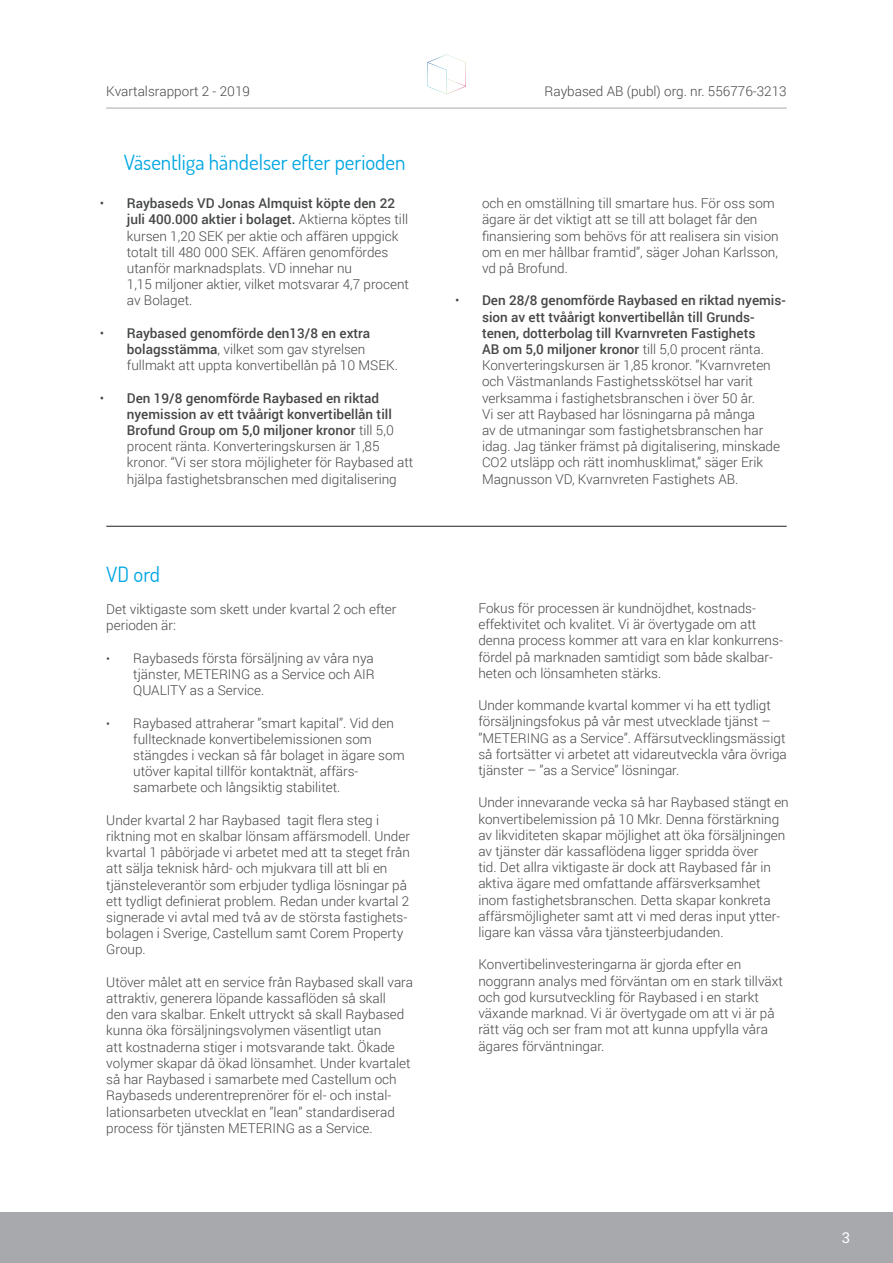
<style>
.page{position:relative;width:893px;height:1263px;background:#fff}
.page>*{position:absolute;margin:0;border:0;box-sizing:border-box;transform-origin:0 0}
.t1{font:21px "Dosis";color:#00a6e4}
.t2{font:15px "Roboto";color:#fff}
.t3{font:300 13.5px/16.2px "Roboto";color:#454647}
.s1{font-weight:500}
.s2{font-size:12px}
</style>
<div class="page">
<div style="left:4px;top:1212px;width:889px;height:51px;background:#a8a9ad"></div>
<div style="left:0;top:1212px;width:31px;height:51px;background:#a8a9ad"></div>
<hr style="left:106px;top:108px;width:681px;height:1px;background:#a8a9ad">
<svg style="left:428px;top:54px;width:38px;height:40px"></svg>
<hr style="left:106px;top:526px;width:681px;height:1px;background:#231f20">
<p class="t3" style="left:106px;top:83px;width:145px">Kvartalsrapport 2 - 2019</p>
<p class="t3" style="left:545px;top:83px;width:244px">Raybased AB (publ) org. nr. 556776-3213</p>
<h1 class="t1" style="left:124px;top:149px;width:283px">Väsentliga händelser efter perioden</h1>
<p class="t3" style="left:127px;top:195px;width:284px;text-indent:-27px">• <span class="s1">Raybaseds VD Jonas Almquist köpte den 22 juli 400.000 aktier i bolaget.</span> Aktierna köptes till kursen 1,20 SEK per aktie och affären uppgick totalt till 480 000 SEK. Affären genomfördes utanför marknadsplats. VD innehar nu<br>1,15 miljoner aktier, vilket motsvarar 4,7 procent av Bolaget.</p>
<p class="t3" style="left:127px;top:324px;width:273px;text-indent:-27px">• <span class="s1">Raybased genomförde den13/8 en extra bolagsstämma</span>, vilket som gav styrelsen fullmakt att uppta konvertibellån på 10 MSEK.</p>
<p class="t3" style="left:127px;top:389px;width:288px;text-indent:-27px">• <span class="s1">Den 19/8 genomförde Raybased en riktad nyemission av ett tvåårigt konvertibellån till Brofund Group om 5,0 miljoner kronor</span> till 5,0 procent ränta. Konverteringskursen är 1,85 kronor. “Vi ser stora möjligheter för Raybased att hjälpa fastighetsbranschen med digitalisering</p>
<h1 class="t1" style="left:106px;top:560px;width:55px">VD ord</h1>
<p class="t3" style="left:106px;top:601px;width:292px">Det viktigaste som skett under kvartal 2 och efter perioden är:</p>
<p class="t3" style="left:133px;top:649px;width:243px;text-align:justify;text-indent:-27px"><span class="s2">•</span> Raybaseds första försäljning av våra nya tjänster, METERING as a Service och AIR QUALITY as a Service.</p>
<p class="t3" style="left:133px;top:714px;width:273px;text-indent:-27px"><span class="s2">•</span> Raybased attraherar ”smart kapital”. Vid den fulltecknade konvertibelemissionen som stängdes i veckan så får bolaget in ägare som utöver kapital tillför kontaktnät, affärs&shy;samarbete och långsiktig stabilitet.</p>
<p class="t3" style="left:106px;top:811px;width:305px">Under kvartal 2 har Raybased tagit flera steg i riktning mot en skalbar lönsam affärsmodell. Under kvartal 1 påbörjade vi arbetet med att ta steget från att sälja teknisk hård- och mjukvara till att bli en tjänsteleverantör som erbjuder tydliga lösningar på ett tydligt definierat problem. Redan under kvartal 2 signerade vi avtal med två av de största fastighets&shy;bolagen i Sverige, Castellum samt Corem Property Group.  </p>
<p class="t3" style="left:106px;top:973px;width:308px">Utöver målet att en service från Raybased skall vara attraktiv, generera löpande kassaflöden så skall<br>den vara skalbar. Enkelt uttryckt så skall Raybased kunna öka försäljningsvolymen väsentligt utan<br>att kostnaderna stiger i motsvarande takt. Ökade volymer skapar då ökad lönsamhet. Under kvartalet så har Raybased i samarbete med Castellum och Raybaseds underentreprenörer för el- och instal&shy;lationsarbeten utvecklat en ”lean” standardiserad process för tjänsten METERING as a Service.</p>
<p class="t3" style="left:482px;top:195px;width:298px">och en omställning till smartare hus. För oss som ägare är det viktigt att se till att bolaget får den finansiering som behövs för att realisera sin vision om en mer hållbar framtid”, säger Johan Karlsson, vd på Brofund.</p>
<p class="t3" style="left:482px;top:292px;width:305px;text-indent:-27px">• <span class="s1">Den 28/8 genomförde Raybased en riktad nyemis&shy;sion av ett tvåårigt konvertibellån till Grunds&shy;tenen, dotterbolag till Kvarnvreten Fastighets<br>AB om 5,0 miljoner kronor</span> till 5,0 procent ränta.<br>Konverteringskursen är 1,85 kronor. ”Kvarnvreten och Västmanlands Fastighetsskötsel har varit verksamma i fastighetsbranschen i över 50 år.<br>Vi ser att Raybased har lösningarna på många<br>av de utmaningar som fastighetsbranschen har idag. Jag tänker främst på digitalisering, minskade CO2 utsläpp och rätt inomhusklimat,” säger Erik Magnusson VD, Kvarnvreten Fastighets AB.</p>
<p class="t3" style="left:478px;top:600px;width:306px">Fokus för processen är kundnöjdhet, kostnads&shy;effektivitet och kvalitet. Vi är övertygade om att denna process kommer att vara en klar konkurrens&shy;fördel på marknaden samtidigt som både skalbar&shy;heten och lönsamheten stärks.</p>
<p class="t3" style="left:478px;top:697px;width:310px">Under kommande kvartal kommer vi ha ett tydligt försäljningsfokus på vår mest utvecklade tjänst – ”METERING as a Service”. Affärsutvecklingsmässigt så fortsätter vi arbetet att vidareutveckla våra övriga tjänster – ”as a Service” lösningar.</p>
<p class="t3" style="left:478px;top:794px;width:312px">Under innevarande vecka så har Raybased stängt en konvertibelemission på 10 Mkr. Denna förstärkning av likviditeten skapar möjlighet att öka försäljningen av tjänster där kassaflödena ligger spridda över<br>tid. Det allra viktigaste är dock att Raybased får in aktiva ägare med omfattande affärsverksamhet inom fastighetsbranschen. Detta skapar konkreta affärsmöjligheter samt att vi med deras input ytter&shy;ligare kan vässa våra tjänsteerbjudanden.</p>
<p class="t3" style="left:478px;top:956px;width:306px">Konvertibelinvesteringarna är gjorda efter en noggrann analys med förväntan om en stark tillväxt och god kursutveckling för Raybased i en starkt växande marknad. Vi är övertygade om att vi är på rätt väg och ser fram mot att kunna uppfylla våra ägares förväntningar.</p>
<p class="t2" style="left:842px;top:1227px;width:10px">3</p>
</div>
